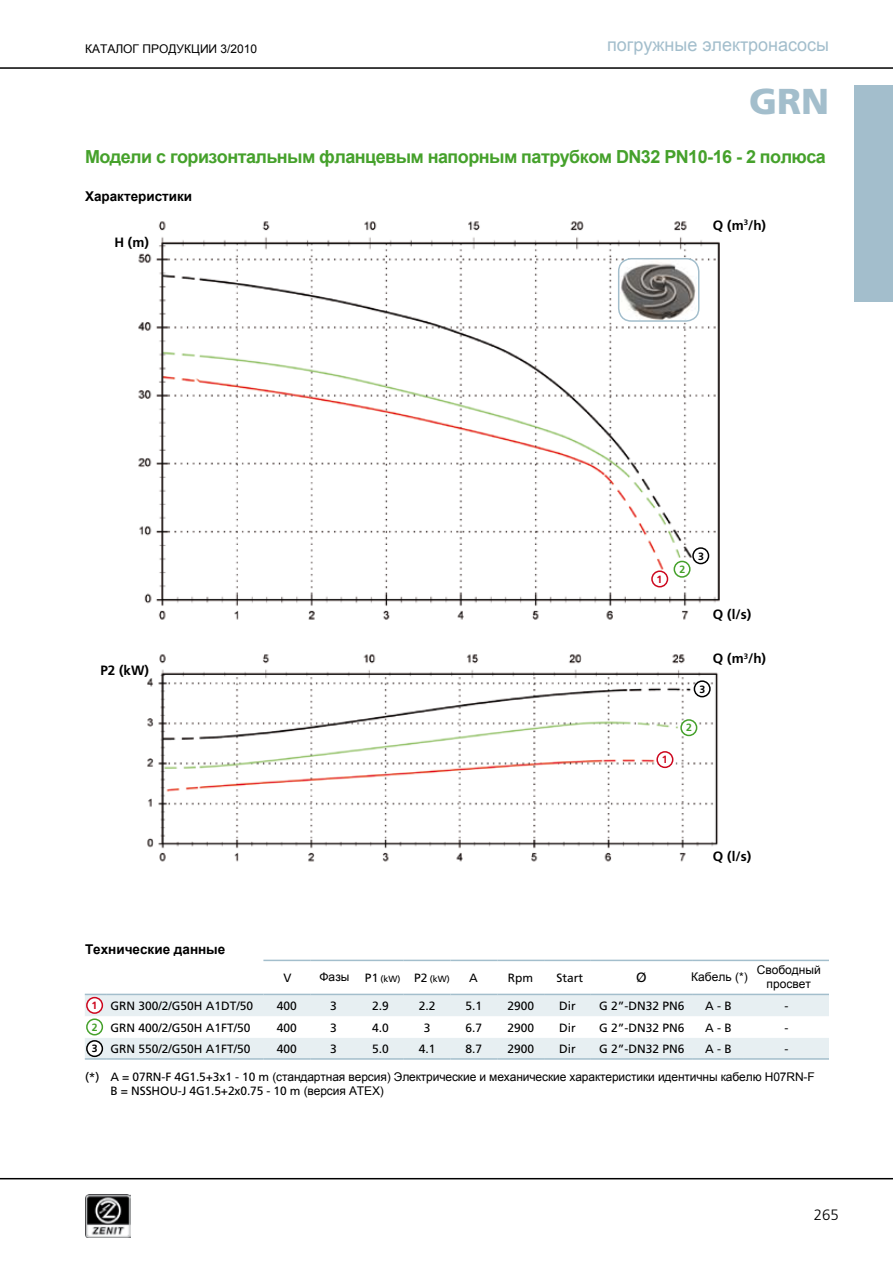
<style>
.page{position:relative;width:893px;height:1263px;background:#fff}
.page>*{position:absolute;margin:0;border:0;box-sizing:border-box;transform-origin:0 0}
.t1{font:900 36px "Frutiger";color:#a3becc}
.t2{font:700 18px "Arial";letter-spacing:-.03em;color:#45a12b}
.t3{font:18px "Arial";color:#a3becc}
.t4{font:300 15px "Frutiger";color:#000}
.t5{font:700 13.5px "Frutiger";color:#000}
.t6{font:700 13.5px "Arial";color:#000}
.t7{font:13.5px "Frutiger";color:#000}
.t8{font:12px "Frutiger";color:#000}
.t9{font:12px/14.4px "Arial";letter-spacing:-.01em;color:#000;text-align:center}
.t10{font:12px "Arial";color:#000}
.t11{font:700 10.5px "Frutiger";color:#000}
.t12{font:700 10.5px "Frutiger";color:#cd071e}
.t13{font:700 10.5px "Frutiger";color:#45a12b}
.t14{font:9px "Frutiger";color:#000}
.s1{font-size:12px}
.s2{font-family:"Frutiger"}
.s3{font-family:"Arial"}
</style>
<div class="page">
<hr style="left:0;top:67px;width:893px;height:2px;background:#000">
<div style="left:855px;top:85px;width:38px;height:217px;background:#a3becc"></div>
<hr style="left:0;top:1178px;width:893px;height:1px;background:#000">
<img style="left:85px;top:1195px;width:45px;height:42px">
<img style="left:138px;top:221px;width:582px;height:399px">
<div style="left:85px;top:995px;width:744px;height:63px;background:#e7eff2"></div>
<svg style="left:85px;top:1016px;width:744px;height:22px"></svg>
<hr style="left:263px;top:960px;width:47px;height:1px;background:#a3becc">
<hr style="left:310px;top:960px;width:47px;height:1px;background:#a3becc">
<hr style="left:357px;top:960px;width:47px;height:1px;background:#a3becc">
<hr style="left:404px;top:960px;width:46px;height:1px;background:#a3becc">
<hr style="left:450px;top:960px;width:47px;height:1px;background:#a3becc">
<hr style="left:497px;top:960px;width:47px;height:1px;background:#a3becc">
<hr style="left:544px;top:960px;width:47px;height:1px;background:#a3becc">
<hr style="left:591px;top:960px;width:102px;height:1px;background:#a3becc">
<hr style="left:693px;top:960px;width:51px;height:1px;background:#a3becc">
<hr style="left:744px;top:960px;width:85px;height:1px;background:#a3becc">
<hr style="left:263px;top:994px;width:47px;height:1px;background:#a3becc">
<hr style="left:310px;top:994px;width:47px;height:1px;background:#a3becc">
<hr style="left:357px;top:994px;width:47px;height:1px;background:#a3becc">
<hr style="left:404px;top:994px;width:46px;height:1px;background:#a3becc">
<hr style="left:450px;top:994px;width:47px;height:1px;background:#a3becc">
<hr style="left:497px;top:994px;width:47px;height:1px;background:#a3becc">
<hr style="left:544px;top:994px;width:47px;height:1px;background:#a3becc">
<hr style="left:591px;top:994px;width:102px;height:1px;background:#a3becc">
<hr style="left:693px;top:994px;width:51px;height:1px;background:#a3becc">
<hr style="left:744px;top:994px;width:85px;height:1px;background:#a3becc">
<svg style="left:85px;top:994px;width:21px;height:1px"></svg>
<hr style="left:106px;top:994px;width:157px;height:1px;background:#a3becc">
<hr style="left:85px;top:1058px;width:21px;height:2px;background:#a3becc">
<hr style="left:106px;top:1058px;width:157px;height:2px;background:#a3becc">
<hr style="left:263px;top:1058px;width:47px;height:2px;background:#a3becc">
<hr style="left:310px;top:1058px;width:47px;height:2px;background:#a3becc">
<hr style="left:357px;top:1058px;width:47px;height:2px;background:#a3becc">
<hr style="left:404px;top:1058px;width:46px;height:2px;background:#a3becc">
<hr style="left:450px;top:1058px;width:47px;height:2px;background:#a3becc">
<hr style="left:497px;top:1058px;width:47px;height:2px;background:#a3becc">
<hr style="left:544px;top:1058px;width:47px;height:2px;background:#a3becc">
<hr style="left:591px;top:1058px;width:102px;height:2px;background:#a3becc">
<hr style="left:693px;top:1058px;width:51px;height:2px;background:#a3becc">
<hr style="left:744px;top:1058px;width:85px;height:2px;background:#a3becc">
<img style="left:147px;top:654px;width:571px;height:208px">
<div style="left:693px;top:548px;width:15px;height:15px;background:#fff;border-radius:50%"></div>
<div style="left:692px;top:547px;width:17px;height:17px;border:2px solid #000;border-radius:50%"></div>
<div style="left:652px;top:571px;width:15px;height:16px;background:#fff;border-radius:50%"></div>
<div style="left:651px;top:570px;width:17px;height:17px;border:2px solid #cd071e;border-radius:50%"></div>
<div style="left:674px;top:561px;width:16px;height:16px;background:#fff;border-radius:50%"></div>
<div style="left:674px;top:561px;width:17px;height:17px;border:2px solid #45a12b;border-radius:50%"></div>
<img style="left:619px;top:259px;width:78px;height:62px">
<div style="left:618px;top:258px;width:81px;height:64px;border:2px solid #a3becc;border-radius:13px"></div>
<div style="left:694px;top:681px;width:16px;height:16px;background:#fff;border-radius:50%"></div>
<div style="left:694px;top:680px;width:17px;height:17px;border:2px solid #000;border-radius:50%"></div>
<div style="left:657px;top:752px;width:16px;height:15px;background:#fff;border-radius:50%"></div>
<div style="left:656px;top:751px;width:17px;height:17px;border:2px solid #cd071e;border-radius:50%"></div>
<div style="left:681px;top:720px;width:16px;height:15px;background:#fff;border-radius:50%"></div>
<div style="left:680px;top:719px;width:17px;height:17px;border:2px solid #45a12b;border-radius:50%"></div>
<div style="left:87px;top:1041px;width:15px;height:15px;background:#fff;border-radius:50%"></div>
<div style="left:86px;top:1040px;width:17px;height:17px;border:2px solid #000;border-radius:50%"></div>
<div style="left:87px;top:997px;width:15px;height:16px;background:#fff;border-radius:50%"></div>
<div style="left:86px;top:997px;width:17px;height:17px;border:2px solid #cd071e;border-radius:50%"></div>
<div style="left:87px;top:1019px;width:15px;height:16px;background:#fff;border-radius:50%"></div>
<div style="left:86px;top:1018px;width:17px;height:17px;border:2px solid #45a12b;border-radius:50%"></div>
<p class="t10" style="left:85px;top:41px;width:174px">КАТАЛОГ ПРОДУКЦИИ 3/2010</p>
<h2 class="t3" style="left:607px;top:33px;width:223px">погружные электронасосы</h2>
<h1 class="t1" style="left:749px;top:79px;width:82px">GRN</h1>
<h2 class="t2" style="left:85px;top:145px;width:742px">Модели с горизонтальным фланцевым напорным патрубком DN32 PN10-16 - 2 полюса</h2>
<p class="t6" style="left:85px;top:188px;width:109px">Характеристики</p>
<p class="t5" style="left:114px;top:234px;width:36px">H (m)</p>
<p class="t5" style="left:713px;top:217px;width:55px">Q (m<sup>3</sup>/h)</p>
<p class="t5" style="left:100px;top:663px;width:50px">P2 (kW)</p>
<p class="t6" style="left:85px;top:940px;width:142px">Технические данные</p>
<p class="t12" style="left:657px;top:573px;width:7px">1</p>
<p class="t12" style="left:662px;top:753px;width:7px">1</p>
<p class="t13" style="left:679px;top:563px;width:7px">2</p>
<p class="t11" style="left:698px;top:550px;width:7px">3</p>
<p class="t5" style="left:713px;top:606px;width:40px">Q (l/s)</p>
<p class="t11" style="left:699px;top:683px;width:7px">3</p>
<p class="t5" style="left:713px;top:651px;width:55px">Q (m<sup>3</sup>/h)</p>
<p class="t13" style="left:686px;top:722px;width:7px">2</p>
<p class="t5" style="left:713px;top:848px;width:40px">Q (l/s)</p>
<p class="t8" style="left:283px;top:970px;width:10px">V</p>
<p class="t14" style="left:365px;top:973px;width:86px"><span class="s1">P1</span> (kW) <span class="s1">P2</span> (kW)</p>
<p class="t8" style="left:469px;top:970px;width:10px">A</p>
<p class="t8" style="left:508px;top:970px;width:27px">Rpm</p>
<p class="t8" style="left:556px;top:970px;width:28px">Start</p>
<p class="t7" style="left:636px;top:969px;width:12px">Ø</p>
<p class="t9" style="left:320px;top:970px;width:31px">Фазы</p>
<p class="t9" style="left:691px;top:970px;width:58px">Кабель (*)</p>
<p class="t9" style="left:757px;top:963px;width:66px">Свободный просвет</p>
<p class="t12" style="left:91px;top:999px;width:7px">1</p>
<p class="t13" style="left:92px;top:1021px;width:7px">2</p>
<p class="t11" style="left:92px;top:1042px;width:7px">3</p>
<p class="t8" style="left:110px;top:999px;width:144px">GRN 300/2/G50H A1DT/50</p>
<p class="t8" style="left:277px;top:999px;width:22px">400</p>
<p class="t8" style="left:330px;top:999px;width:8px">3</p>
<p class="t8" style="left:372px;top:999px;width:18px">2.9</p>
<p class="t8" style="left:419px;top:999px;width:18px">2.2</p>
<p class="t8" style="left:466px;top:999px;width:18px">5.1</p>
<p class="t8" style="left:507px;top:999px;width:28px">2900</p>
<p class="t8" style="left:559px;top:999px;width:18px">Dir</p>
<p class="t8" style="left:599px;top:999px;width:87px">G 2”-DN32 PN6</p>
<p class="t8" style="left:705px;top:999px;width:28px">A - B</p>
<p class="t8" style="left:784px;top:999px;width:5px">-</p>
<p class="t8" style="left:110px;top:1020px;width:142px">GRN 400/2/G50H A1FT/50</p>
<p class="t8" style="left:277px;top:1020px;width:22px">400</p>
<p class="t8" style="left:330px;top:1020px;width:8px">3</p>
<p class="t8" style="left:372px;top:1020px;width:18px">4.0</p>
<p class="t8" style="left:424px;top:1020px;width:8px">3</p>
<p class="t8" style="left:466px;top:1020px;width:18px">6.7</p>
<p class="t8" style="left:507px;top:1020px;width:28px">2900</p>
<p class="t8" style="left:559px;top:1020px;width:18px">Dir</p>
<p class="t8" style="left:599px;top:1020px;width:87px">G 2”-DN32 PN6</p>
<p class="t8" style="left:705px;top:1020px;width:28px">A - B</p>
<p class="t8" style="left:784px;top:1020px;width:5px">-</p>
<p class="t8" style="left:110px;top:1041px;width:142px">GRN 550/2/G50H A1FT/50</p>
<p class="t8" style="left:277px;top:1041px;width:22px">400</p>
<p class="t8" style="left:330px;top:1041px;width:8px">3</p>
<p class="t8" style="left:372px;top:1041px;width:18px">5.0</p>
<p class="t8" style="left:419px;top:1041px;width:18px">4.1</p>
<p class="t8" style="left:466px;top:1041px;width:18px">8.7</p>
<p class="t8" style="left:507px;top:1041px;width:28px">2900</p>
<p class="t8" style="left:559px;top:1041px;width:18px">Dir</p>
<p class="t8" style="left:599px;top:1041px;width:87px">G 2”-DN32 PN6</p>
<p class="t8" style="left:705px;top:1041px;width:28px">A - B</p>
<p class="t8" style="left:784px;top:1041px;width:5px">-</p>
<p class="t9" style="left:85px;top:1070px;width:731px"><span class="s2">(*) A = 07RN-F 4G1.5+3x1 - 10 m</span> (стандартная версия) Электрические и механические характеристики идентичны кабелю H07RN-F</p>
<p class="t8" style="left:111px;top:1084px;width:275px">B = NSSHOU-J 4G1.5+2x0.75 - 10 m <span class="s3">(версия ATEX)</span></p>
<p class="t4" style="left:814px;top:1206px;width:27px">265</p>
</div>
